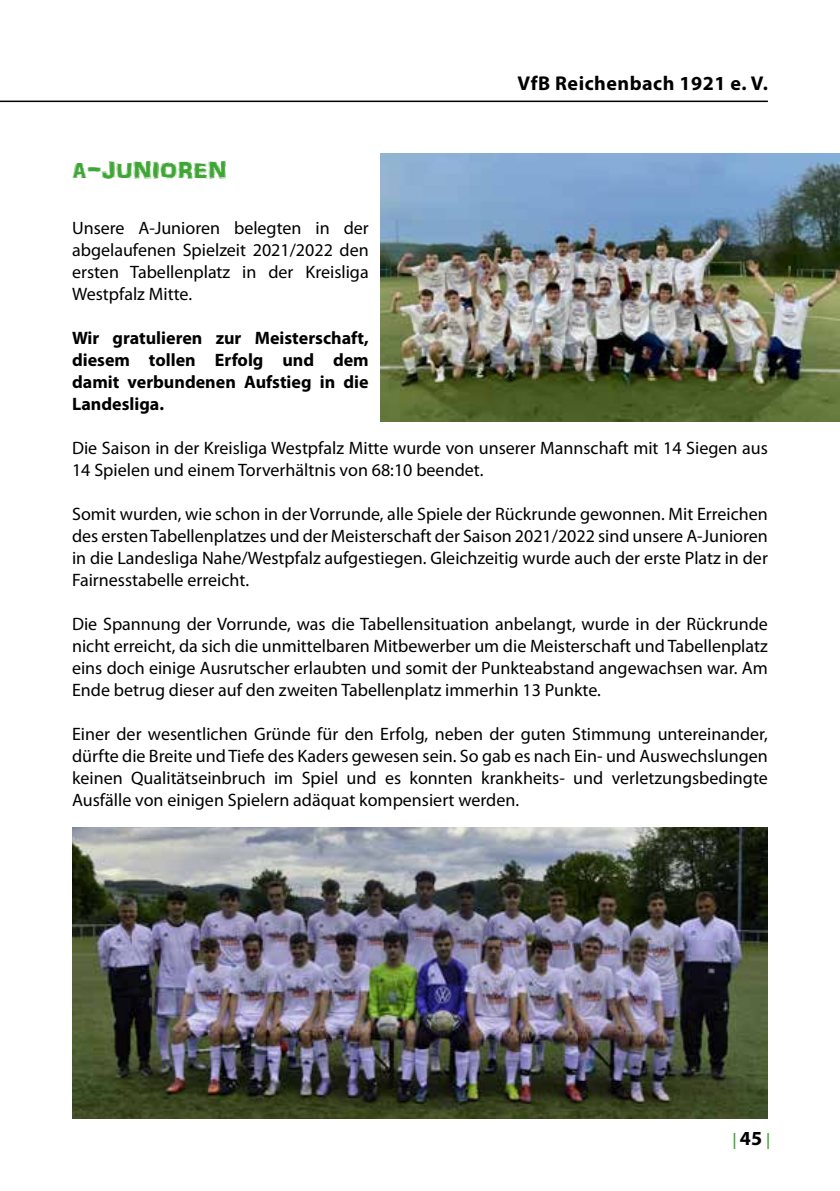
<style>
.page{position:relative;width:840px;height:1191px;background:#fff}
.page>*{position:absolute;margin:0;border:0;box-sizing:border-box;transform-origin:0 0}
.t1{font:24px "ARDARLING";color:#3fa535}
.t2{font:700 20px "Myriad Pro";letter-spacing:.025em;color:#000}
.t3{font:18px/22px "Myriad Pro";color:#000;text-align:justify}
.t4{font:700 18px/22px "Myriad Pro";color:#000;text-align:justify}
.t5{font:600 16px "Myriad Pro";color:#3fa535}
.s1{font-weight:700;font-size:20px;color:#000}
</style>
<div class="page">
<hr style="left:0;top:101px;width:767px;height:1px;background:#000">
<img style="left:380px;top:153px;width:459px;height:268px">
<img style="left:72px;top:827px;width:695px;height:292px">
<h1 class="t1" style="left:72px;top:156px;width:156px">A-JUNIOREN</h1>
<p class="t2" style="left:517px;top:70px;width:252px">VfB Reichenbach 1921 e. V.</p>
<p class="t3" style="left:72px;top:216px;width:298px">Unsere A-Junioren belegten in der abgelaufenen Spielzeit 2021/2022 den ersten Tabellenplatz in der Kreisliga Westpfalz Mitte.</p>
<p class="t4" style="left:72px;top:326px;width:298px">Wir gratulieren zur Meisterschaft, diesem tollen Erfolg und dem damit verbundenen Aufstieg in die Landesliga.</p>
<p class="t3" style="left:72px;top:436px;width:697px">Die Saison in der Kreisliga Westpfalz Mitte wurde von unserer Mannschaft mit 14 Siegen aus<br>14 Spielen und einem Torverhältnis von 68:10 beendet.</p>
<p class="t3" style="left:72px;top:502px;width:697px">Somit wurden, wie schon in der Vorrunde, alle Spiele der Rückrunde gewonnen. Mit Erreichen des ersten Tabellenplatzes und der Meisterschaft der Saison 2021/2022 sind unsere A-Junioren in die Landesliga Nahe/Westpfalz aufgestiegen. Gleichzeitig wurde auch der erste Platz in der Fairnesstabelle erreicht.</p>
<p class="t3" style="left:72px;top:612px;width:697px">Die Spannung der Vorrunde, was die Tabellensituation anbelangt, wurde in der Rückrunde nicht erreicht, da sich die unmittelbaren Mitbewerber um die Meisterschaft und Tabellenplatz eins doch einige Ausrutscher erlaubten und somit der Punkteabstand angewachsen war. Am Ende betrug dieser auf den zweiten Tabellenplatz immerhin 13 Punkte.</p>
<p class="t3" style="left:72px;top:722px;width:697px">Einer der wesentlichen Gründe für den Erfolg, neben der guten Stimmung untereinander, dürfte die Breite und Tiefe des Kaders gewesen sein. So gab es nach Ein- und Auswechslungen keinen Qualitätseinbruch im Spiel und es konnten krankheits- und verletzungsbedingte Ausfälle von einigen Spielern adäquat kompensiert werden.</p>
<p class="t5" style="left:732px;top:1129px;width:39px">| <span class="s1">45</span> |</p>
</div>
